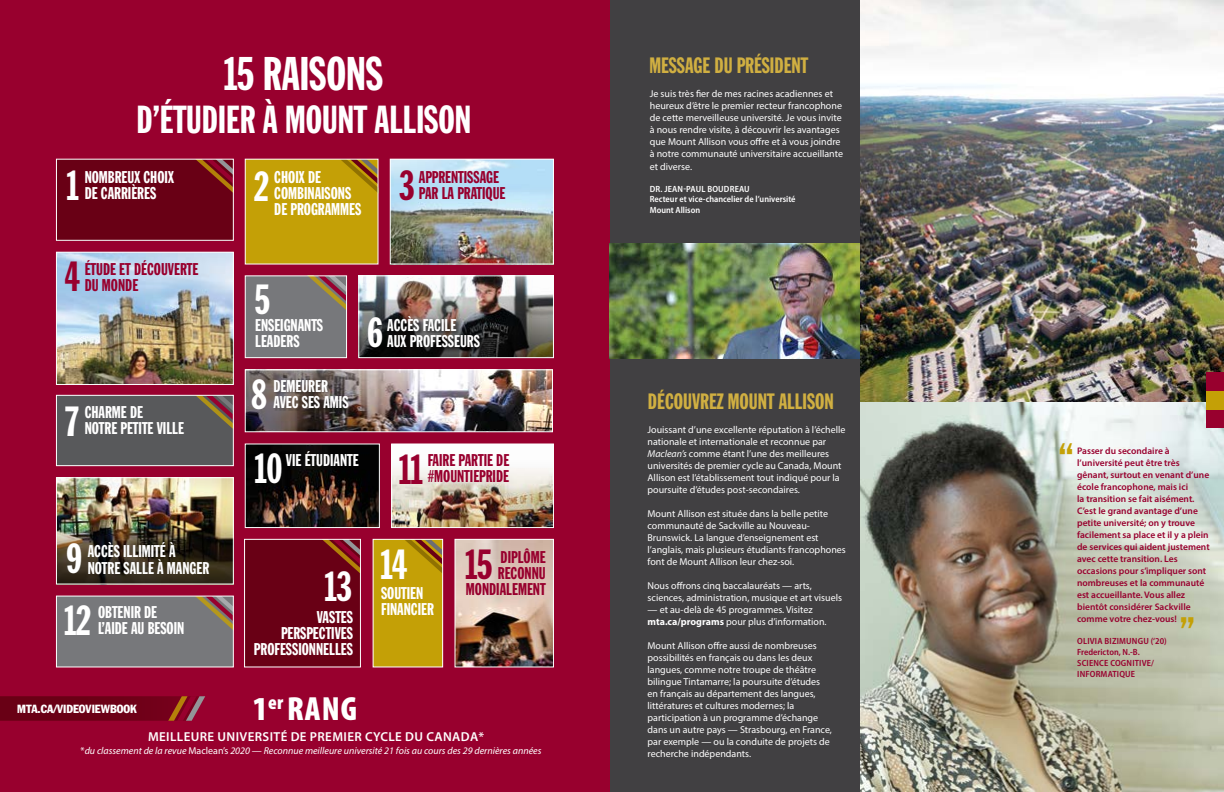
<style>
.page{position:relative;width:1224px;height:792px;background:#fff}
.page>*{position:absolute;margin:0;border:0;box-sizing:border-box;transform-origin:0 0}
.t1{font:46.4px "Franklin Gothic Extra Cond";color:#fff}
.t2{font:41.5px "Franklin Gothic Extra Cond";color:#fff}
.t3{font:41.5px "Franklin Gothic Extra Cond";color:#98002e}
.t4{font:39px "Franklin Gothic Extra Cond";color:#c4a006}
.t5{font:38.4px "Franklin Gothic Extra Cond";color:#fff}
.t6{font:900 condensed 33.7px "Myriad Pro";color:#fff}
.t7{font:21.9px "Franklin Gothic Extra Cond";color:#d0af41}
.t8{font:16.8px/16.1px "Franklin Gothic Extra Cond";color:#fff}
.t9{font:16.8px/16.1px "Franklin Gothic Extra Cond";color:#98002e}
.t10{font:600 13px "Myriad Pro";letter-spacing:.03em;color:#fff}
.t11{font:condensed 11.7px "Franklin Gothic";color:#fff}
.t12{font:10px/12px "Myriad Pro";color:#fff}
.t13{font:italic 10px "Myriad Pro";color:#fff}
.t14{font:600 9.5px/12px "Myriad Pro";color:#98002e}
.t15{font:600 semi-condensed 9px/10.8px "Myriad Pro";color:#fff}
.t16{font:600 semi-condensed 9px/11px "Myriad Pro";letter-spacing:.02em;color:#98002e}
.s1{font-style:normal}
.s2{font-style:italic}
.s3{font-weight:700}
</style>
<div class="page">
<img style="left:860px;top:401px;width:364px;height:391px">
<img style="left:860px;top:0;width:364px;height:401px">
<div style="left:0;top:0;width:611px;height:792px;background:#98002e"></div>
<div style="left:611px;top:0;width:249px;height:792px;background:#414042"></div>
<img style="left:610px;top:243px;width:250px;height:116px">
<div style="left:1207px;top:409px;width:17px;height:18px;background:#98002e"></div>
<div style="left:1207px;top:391px;width:17px;height:18px;background:#c4a006"></div>
<div style="left:1207px;top:373px;width:17px;height:18px;background:#98002e"></div>
<img style="left:58px;top:254px;width:174px;height:129px">
<div style="left:56px;top:252px;width:178px;height:133px;border:1px solid #fff"></div>
<img style="left:360px;top:277px;width:192px;height:28px">
<img style="left:392px;top:161px;width:160px;height:102px">
<div style="left:390px;top:159px;width:164px;height:106px;border:1px solid #fff"></div>
<div style="left:56px;top:159px;width:177px;height:81px;background:#690015"></div>
<svg style="left:197px;top:161px;width:35px;height:31px"></svg>
<div style="left:56px;top:159px;width:178px;height:82px;border:1px solid #fff"></div>
<div style="left:56px;top:596px;width:177px;height:71px;background:#77787b"></div>
<svg style="left:197px;top:598px;width:35px;height:31px"></svg>
<div style="left:56px;top:596px;width:178px;height:71px;border:1px solid #fff"></div>
<img style="left:247px;top:446px;width:131px;height:80px">
<div style="left:245px;top:444px;width:135px;height:84px;border:1px solid #fff"></div>
<div style="left:56px;top:395px;width:177px;height:71px;background:#58595b"></div>
<svg style="left:197px;top:397px;width:35px;height:31px"></svg>
<div style="left:56px;top:395px;width:178px;height:71px;border:1px solid #fff"></div>
<div style="left:373px;top:539px;width:70px;height:128px;background:#c4a006"></div>
<svg style="left:406px;top:539px;width:38px;height:34px"></svg>
<div style="left:373px;top:539px;width:70px;height:128px;border:1px solid #fff"></div>
<div style="left:245px;top:539px;width:115px;height:128px;background:#690015"></div>
<svg style="left:324px;top:541px;width:35px;height:31px"></svg>
<div style="left:244px;top:539px;width:117px;height:128px;border:1px solid #fff"></div>
<div style="left:245px;top:276px;width:102px;height:82px;background:#77787b"></div>
<svg style="left:309px;top:276px;width:39px;height:36px"></svg>
<div style="left:245px;top:275px;width:102px;height:83px;border:1px solid #fff"></div>
<img style="left:393px;top:371px;width:158px;height:59px">
<div style="left:245px;top:159px;width:133px;height:105px;background:#c4a006"></div>
<svg style="left:342px;top:161px;width:35px;height:31px"></svg>
<img style="left:393px;top:446px;width:159px;height:80px">
<div style="left:391px;top:444px;width:163px;height:84px;border:1px solid #fff"></div>
<img style="left:456px;top:541px;width:96px;height:124px">
<div style="left:454px;top:539px;width:100px;height:128px;border:1px solid #fff"></div>
<img style="left:58px;top:479px;width:174px;height:45px">
<img style="left:247px;top:371px;width:144px;height:59px">
<div style="left:274px;top:380px;width:77px;height:31px;background:#000;opacity:.23"></div>
<img style="left:58px;top:524px;width:174px;height:59px">
<div style="left:56px;top:477px;width:178px;height:108px;border:1px solid #fff"></div>
<div style="left:245px;top:369px;width:308px;height:63px;border:1px solid #fff"></div>
<img style="left:360px;top:305px;width:192px;height:51px">
<svg style="left:386px;top:315px;width:102px;height:39px;background:#2f2c2c"></svg>
<div style="left:358px;top:275px;width:196px;height:83px;border:1px solid #fff"></div>
<svg style="left:0;top:696px;width:205px;height:25px;background:#73071b"></svg>
<h1 class="t1" style="left:225px;top:48px;width:160px">15 RAISONS</h1>
<h3 class="t5" style="left:136px;top:98px;width:336px">D’ÉTUDIER À MOUNT ALLISON</h3>
<h2 class="t2" style="left:67px;top:163px;width:13px">1</h2>
<h2 class="t2" style="left:254px;top:164px;width:16px">2</h2>
<h2 class="t3" style="left:399px;top:163px;width:16px">3</h2>
<h3 class="t8" style="left:85px;top:169px;width:91px">NOMBREUX CHOIX<br>DE CARRIÈRES</h3>
<h3 class="t8" style="left:274px;top:169px;width:89px">CHOIX DE<br>COMBINAISONS<br>DE PROGRAMMES</h3>
<h3 class="t9" style="left:419px;top:169px;width:88px">APPRENTISSAGE<br>PAR LA PRATIQUE</h3>
<h3 class="t9" style="left:85px;top:261px;width:115px">ÉTUDE ET DÉCOUVERTE<br>DU MONDE</h3>
<h2 class="t3" style="left:65px;top:254px;width:16px">4</h2>
<h3 class="t8" style="left:85px;top:405px;width:101px">CHARME DE<br>NOTRE PETITE VILLE</h3>
<h2 class="t2" style="left:66px;top:399px;width:15px">7</h2>
<h2 class="t2" style="left:255px;top:277px;width:16px">5</h2>
<h3 class="t8" style="left:255px;top:317px;width:69px">ENSEIGNANTS<br>LEADERS</h3>
<h2 class="t2" style="left:252px;top:372px;width:17px">8</h2>
<h3 class="t8" style="left:273px;top:379px;width:77px">DEMEURER<br>AVEC SES AMIS</h3>
<h3 class="t8" style="left:387px;top:317px;width:71px">ACCÈS FACILE</h3>
<h2 class="t2" style="left:367px;top:310px;width:18px">6</h2>
<h3 class="t8" style="left:387px;top:334px;width:94px">AUX PROFESSEURS</h3>
<h3 class="t8" style="left:286px;top:453px;width:74px">VIE ÉTUDIANTE</h3>
<h2 class="t2" style="left:255px;top:446px;width:29px">10</h2>
<h3 class="t9" style="left:428px;top:452px;width:83px">FAIRE PARTIE DE #MOUNTIEPRIDE</h3>
<h2 class="t3" style="left:400px;top:447px;width:25px">11</h2>
<h3 class="t8" style="left:88px;top:544px;width:123px">ACCÈS ILLIMITÉ À<br>NOTRE SALLE À MANGER</h3>
<h2 class="t2" style="left:66px;top:536px;width:18px">9</h2>
<h2 class="t2" style="left:325px;top:565px;width:28px">13</h2>
<h2 class="t2" style="left:65px;top:599px;width:28px">12</h2>
<h3 class="t8" style="left:98px;top:605px;width:88px">OBTENIR DE<br>L’AIDE AU BESOIN</h3>
<h3 class="t8" style="left:254px;top:610px;width:101px;text-align:right">VASTES<br>PERSPECTIVES<br>PROFESSIONNELLES</h3>
<p class="t11" style="left:17px;top:701px;width:121px">MTA.CA/VIDEOVIEWBOOK</p>
<h3 class="t6" style="left:253px;top:687px;width:106px">1<sup>er</sup> RANG</h3>
<h3 class="t9" style="left:466px;top:550px;width:81px;text-align:right">DIPLÔME<br>RECONNU<br>MONDIALEMENT</h3>
<h2 class="t2" style="left:381px;top:543px;width:28px">14</h2>
<h2 class="t3" style="left:466px;top:543px;width:28px">15</h2>
<h3 class="t8" style="left:381px;top:586px;width:54px">SOUTIEN<br>FINANCIER</h3>
<h3 class="t10" style="left:148px;top:728px;width:338px">MEILLEURE UNIVERSITÉ DE PREMIER CYCLE DU CANADA*</h3>
<p class="t13" style="left:81px;top:745px;width:462px"><span class="s1">*</span>du classement de la revue <span class="s1">Maclean’s</span> 2020 — Reconnue meilleure université 21 fois au cours des 29 dernières années</p>
<h3 class="t7" style="left:649px;top:54px;width:160px">MESSAGE DU PRÉSIDENT</h3>
<p class="t12" style="left:650px;top:87px;width:195px">Je suis très fier de mes racines acadiennes et heureux d’être le premier recteur francophone de cette merveilleuse université. Je vous invite à nous rendre visite, à découvrir les avantages que Mount Allison vous offre et à vous joindre à notre communauté universitaire accueillante</p>
<p class="t12" style="left:650px;top:160px;width:44px">et diverse.</p>
<p class="t15" style="left:650px;top:183px;width:147px">DR. JEAN-PAUL BOUDREAU<br>Recteur et vice-chancelier de l’université<br>Mount Allison</p>
<h3 class="t7" style="left:648px;top:389px;width:187px">DÉCOUVREZ MOUNT ALLISON</h3>
<p class="t12" style="left:648px;top:424px;width:199px">Jouissant d’une excellente réputation à l’échelle nationale et internationale et reconnue par <span class="s2">Maclean’s</span> comme étant l’une des meilleures universités de premier cycle au Canada, Mount Allison est l’établissement tout indiqué pour la poursuite d’études post-secondaires.</p>
<p class="t12" style="left:648px;top:508px;width:200px">Mount Allison est située dans la belle petite communauté de Sackville au Nouveau-Brunswick. La langue d’enseignement est l’anglais, mais plusieurs étudiants francophones font de Mount Allison leur chez-soi.</p>
<p class="t12" style="left:648px;top:580px;width:196px">Nous offrons cinq baccalauréats — arts, sciences, administration, musique et art visuels</p>
<p class="t12" style="left:648px;top:604px;width:181px">— et au-delà de 45 programmes. Visitez <span class="s3">mta.ca/programs</span> pour plus d’information.</p>
<p class="t12" style="left:648px;top:640px;width:186px">Mount Allison offre aussi de nombreuses possibilités en français ou dans les deux langues, comme notre troupe de théâtre bilingue Tintamarre; la poursuite d’études en français au département des langues, littératures et cultures modernes; la participation à un programme d’échange dans un autre pays — Strasbourg, en France, par exemple — ou la conduite de projets de recherche indépendants.</p>
<h3 class="t4" style="left:1059px;top:436px;width:16px">“</h3>
<p class="t14" style="left:1077px;top:445px;width:134px">Passer du secondaire à l’université peut être très gênant, surtout en venant d’une école francophone, mais ici<br>la transition se fait aisément.<br>C’est le grand avantage d’une petite université; on y trouve facilement sa place et il y a plein de services qui aident justement avec cette transition. Les occasions pour s’impliquer sont nombreuses et la communauté est accueillante. Vous allez bientôt considérer Sackville comme votre chez-vous!</p>
<p class="t16" style="left:1077px;top:635px;width:91px">OLIVIA BIZIMUNGU (‘20)<br>Fredericton, N.-B.<br>SCIENCE COGNITIVE/<br>INFORMATIQUE</p>
<h3 class="t4" style="left:1180px;top:610px;width:16px">”</h3>
</div>
